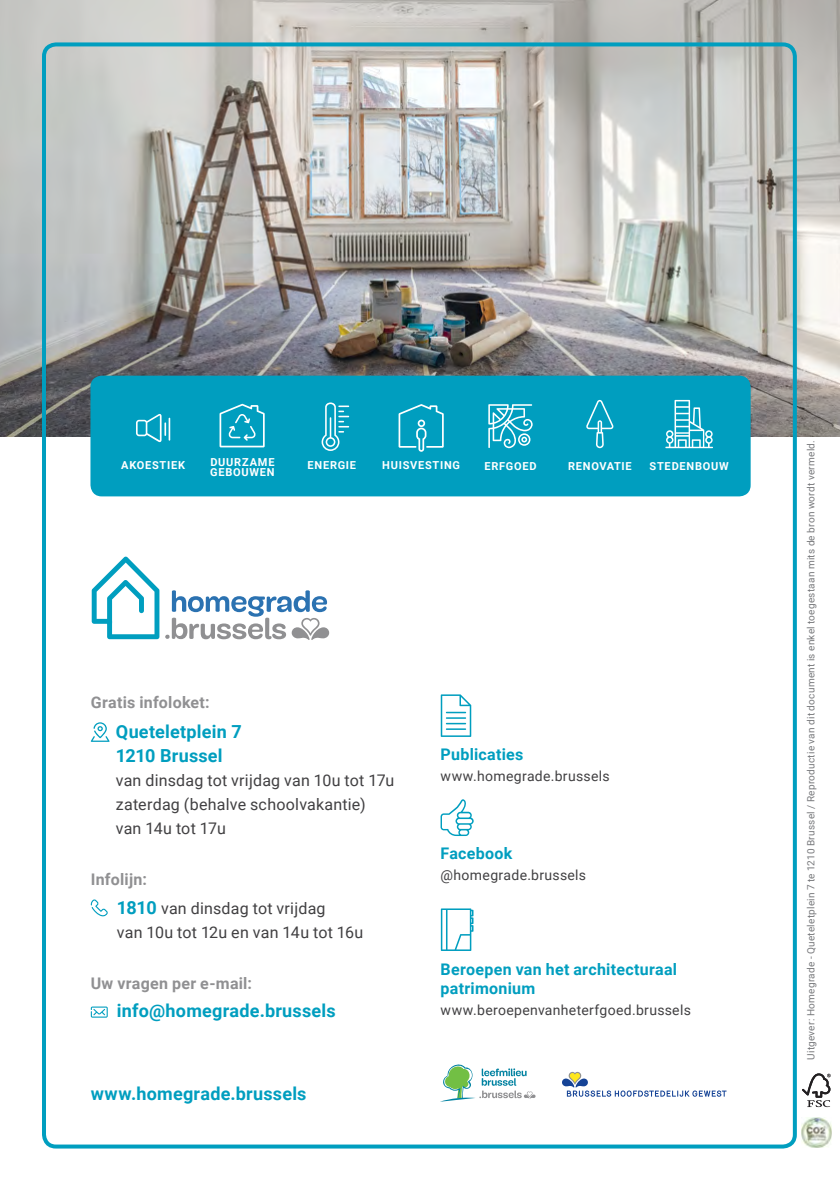
<style>
.page{position:relative;width:840px;height:1191px;background:#fff}
.page>*{position:absolute;margin:0;border:0;box-sizing:border-box;transform-origin:0 0}
.t1{font:700 18px/24px "Roboto";letter-spacing:.015em;color:#009ebf}
.t2{font:16px/24px "Roboto";letter-spacing:.015em;color:#414042}
.t3{font:700 16px/19.2px "Roboto";letter-spacing:.015em;color:#009ebf}
.t4{font:700 16px "Roboto";letter-spacing:.015em;color:#909092}
.t5{font:14px "Roboto";letter-spacing:.025em;color:#414042}
.t6{font:700 11px "Roboto";letter-spacing:.065em;color:#fff}
.t7{font:10px "Roboto";letter-spacing:.025em;color:#77787b}
.s1{font-weight:700;color:#909092}
.s2{font-weight:700;font-size:18px;color:#009ebf}
</style>
<div class="page">
<img style="left:0;top:0;width:839px;height:436px">
<svg style="left:440px;top:694px;width:31px;height:43px"></svg>
<hr style="left:445px;top:728px;width:21px;height:2px;background:#009ebf">
<svg style="left:440px;top:799px;width:33px;height:37px"></svg>
<svg style="left:92px;top:556px;width:237px;height:84px"></svg>
<svg style="left:440px;top:908px;width:33px;height:43px"></svg>
<div style="left:90px;top:376px;width:660px;height:120px;background:#009ebf;border-radius:11px"></div>
<svg style="left:586px;top:400px;width:27px;height:48px"></svg>
<svg style="left:321px;top:402px;width:28px;height:49px"></svg>
<svg style="left:488px;top:404px;width:44px;height:44px"></svg>
<svg style="left:136px;top:414px;width:30px;height:28px"></svg>
<hr style="left:168px;top:418px;width:2px;height:22px;background:#fff">
<svg style="left:665px;top:400px;width:47px;height:48px"></svg>
<svg style="left:398px;top:404px;width:45px;height:48px"></svg>
<svg style="left:219px;top:404px;width:45px;height:43px"></svg>
<svg style="left:91px;top:722px;width:18px;height:20px"></svg>
<svg style="left:90px;top:899px;width:18px;height:17px"></svg>
<svg style="left:91px;top:1006px;width:17px;height:11px"></svg>
<div style="left:42px;top:42px;width:754px;height:1106px;border:4px solid #009ebf;border-radius:12px"></div>
<img style="left:801px;top:1117px;width:30px;height:30px">
<svg style="left:802px;top:1073px;width:28px;height:34px"></svg>
<svg style="left:562px;top:1071px;width:164px;height:25px"></svg>
<svg style="left:440px;top:1064px;width:96px;height:38px"></svg>
<p class="t6" style="left:121px;top:458px;width:65px">AKOESTIEK</p>
<p class="t6" style="left:210px;top:454px;width:66px">DUURZAME</p>
<p class="t6" style="left:307px;top:458px;width:50px">ENERGIE</p>
<p class="t6" style="left:382px;top:458px;width:79px">HUISVESTING</p>
<p class="t6" style="left:484px;top:458px;width:54px">ERFGOED</p>
<p class="t6" style="left:567px;top:458px;width:65px">RENOVATIE</p>
<p class="t6" style="left:649px;top:458px;width:81px">STEDENBOUW</p>
<p class="t6" style="left:210px;top:465px;width:66px">GEBOUWEN</p>
<p class="t4" style="left:91px;top:691px;width:120px">Gratis infoloket:</p>
<p class="t1" style="left:116px;top:718px;width:127px">Queteletplein 7<br>1210 Brussel</p>
<p class="t2" style="left:116px;top:767px;width:280px">van dinsdag tot vrijdag van 10u tot 17u zaterdag (behalve schoolvakantie) van 14u tot 17u</p>
<p class="t2" style="left:117px;top:863px;width:210px;line-height:29.6px;text-indent:-26px"><span class="s1">Infolijn:<br></span><span class="s2">1810</span> van dinsdag tot vrijdag</p>
<p class="t2" style="left:117px;top:920px;width:248px">van 10u tot 12u en van 14u tot 16u</p>
<p class="t4" style="left:91px;top:972px;width:163px">Uw vragen per e-mail:</p>
<p class="t1" style="left:117px;top:998px;width:220px">info@homegrade.brussels</p>
<p class="t1" style="left:91px;top:1081px;width:217px">www.homegrade.brussels</p>
<p class="t3" style="left:440px;top:744px;width:84px">Publicaties</p>
<p class="t5" style="left:440px;top:766px;width:170px">www.homegrade.brussels</p>
<p class="t3" style="left:440px;top:843px;width:73px">Facebook</p>
<p class="t5" style="left:440px;top:865px;width:147px">@homegrade.brussels</p>
<p class="t3" style="left:440px;top:959px;width:238px">Beroepen van het architecturaal patrimonium</p>
<p class="t5" style="left:440px;top:1000px;width:252px">www.beroepenvanheterfgoed.brussels</p>
<p class="t7" style="left:803px;top:1060px;width:621px;rotate:-90deg">Uitgever: Homegrade - Queteletplein 7 te 1210 Brussel / Reproductie van dit document is enkel toegestaan mits de bron wordt vermeld.</p>
</div>
